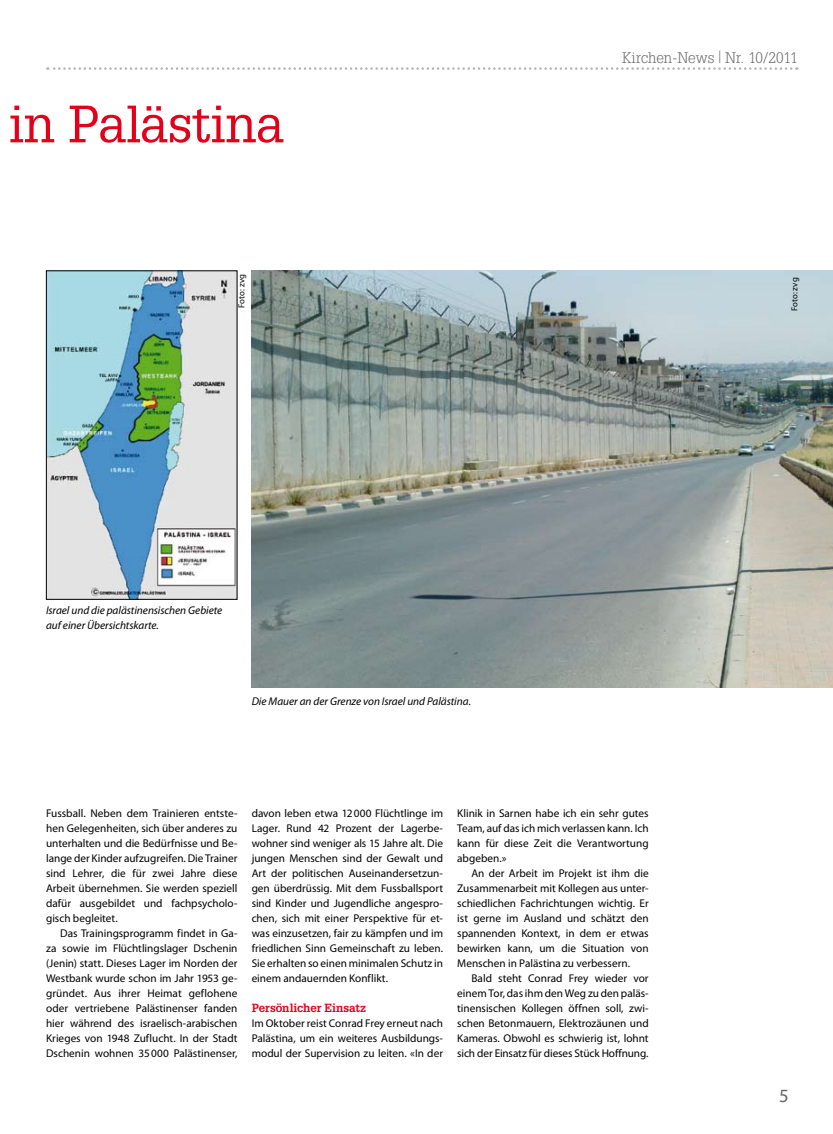
<style>
.page{position:relative;width:833px;height:1134px;background:#fff}
.page>*{position:absolute;margin:0;border:0;box-sizing:border-box;transform-origin:0 0}
.t1{font:51.25px "Glypha LT Std";letter-spacing:-.015em;color:#e2001a}
.t2{font:18.75px "Myriad Pro";color:#646567}
.t3{font:300 15px "Glypha LT Std";letter-spacing:-.005em;color:#646567}
.t4{font:700 11.5px "Glypha LT Std";color:#e2001a}
.t5{font:11.25px/15px "Myriad Pro";color:#000;text-align:justify}
.t6{font:italic 11.25px/15px "Myriad Pro";color:#000}
.t7{font:8.75px "Myriad Pro";color:#000}
</style>
<div class="page">
<svg style="left:47px;top:67px;width:750px;height:3px"></svg>
<img style="left:252px;top:270px;width:581px;height:417px">
<img style="left:48px;top:272px;width:187px;height:326px">
<div style="left:46px;top:270px;width:191px;height:330px;border:1px solid #000"></div>
<h1 class="t1" style="left:9px;top:93px;width:277px">in Palästina</h1>
<p class="t7" style="left:236px;top:308px;width:35px;rotate:-90deg">Foto: zvg</p>
<p class="t6" style="left:46px;top:603px;width:178px">Israel und die palästinensischen Gebiete auf einer Übersichtskarte.</p>
<p class="t6" style="left:252px;top:694px;width:221px">Die Mauer an der Grenze von Israel und Palästina.</p>
<h3 class="t3" style="left:622px;top:49px;width:177px">Kirchen-News <sup>|</sup> Nr. 10/2011</h3>
<p class="t7" style="left:789px;top:311px;width:35px;rotate:-90deg">Foto: zvg</p>
<p class="t5" style="left:46px;top:806px;width:193px">Fussball. Neben dem Trainieren entste&shy;hen Gelegenheiten, sich über anderes zu unterhalten und die Bedürfnisse und Be&shy;lange der Kinder aufzugreifen. Die Trainer sind Lehrer, die für zwei Jahre diese Arbeit übernehmen. Sie werden speziell dafür ausgebildet und fachpsycholo&shy;gisch begleitet.</p>
<p class="t5" style="left:46px;top:926px;width:193px;text-indent:14px">Das Trainingsprogramm findet in Ga&shy;za sowie im Flüchtlingslager Dschenin (Jenin) statt. Dieses Lager im Norden der Westbank wurde schon im Jahr 1953 ge&shy;gründet. Aus ihrer Heimat geflohene oder vertriebene Palästinenser fanden hier während des israelisch-arabischen Krieges von 1948 Zuflucht. In der Stadt Dschenin wohnen 35000 Palästinenser,</p>
<p class="t5" style="left:252px;top:806px;width:193px">davon leben etwa 12000 Flüchtlinge im Lager. Rund 42 Prozent der Lagerbe&shy;wohner sind weniger als 15 Jahre alt. Die jungen Menschen sind der Gewalt und Art der politischen Auseinandersetzun&shy;gen überdrüssig. Mit dem Fussballsport sind Kinder und Jugendliche angespro&shy;chen, sich mit einer Perspektive für et&shy;was einzusetzen, fair zu kämpfen und im friedlichen Sinn Gemeinschaft zu leben.<br>Sie erhalten so einen minimalen Schutz in einem andauernden Konflikt.</p>
<p class="t4" style="left:252px;top:1001px;width:116px">Persönlicher Einsatz</p>
<p class="t5" style="left:252px;top:1016px;width:193px">Im Oktober reist Conrad Frey erneut nach Palästina, um ein weiteres Ausbildungs&shy;modul der Supervision zu leiten. «In der</p>
<p class="t5" style="left:457px;top:806px;width:193px">Klinik in Sarnen habe ich ein sehr gutes Team, auf das ich mich verlassen kann. Ich kann für diese Zeit die Verantwortung abgeben.»</p>
<p class="t5" style="left:457px;top:866px;width:193px;text-indent:14px">An der Arbeit im Projekt ist ihm die Zusammenarbeit mit Kollegen aus unter&shy;schiedlichen Fachrichtungen wichtig. Er ist gerne im Ausland und schätzt den spannenden Kontext, in dem er etwas bewirken kann, um die Situation von Menschen in Palästina zu verbessern.</p>
<p class="t5" style="left:457px;top:971px;width:193px;text-indent:14px">Bald steht Conrad Frey wieder vor einem Tor, das ihm den Weg zu den paläs&shy;tinensischen Kollegen öffnen soll, zwi&shy;schen Betonmauern, Elektrozäunen und Kameras. Obwohl es schwierig ist, lohnt sich der Einsatz für dieses Stück Hoffnung.</p>
<h2 class="t2" style="left:779px;top:1084px;width:11px">5</h2>
</div>
